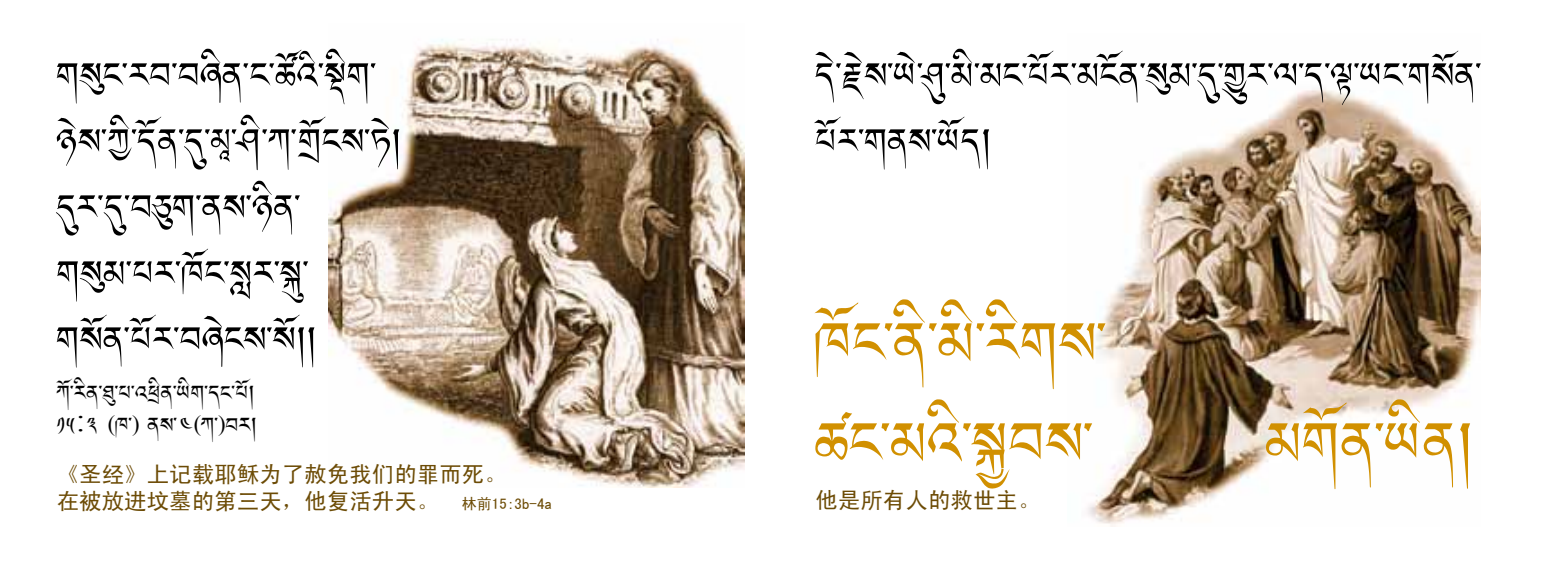
<style>
.page{position:relative;width:1560px;height:567px;background:#fff}
.page>*{position:absolute;margin:0;border:0;box-sizing:border-box;transform-origin:0 0}
.t1{font:90px/100px "Ededris a";color:#d19000}
.t2{font:55px/66px "Ededris a";color:#000}
.t3{font:32.5px/32.5px "Ededris a";color:#000}
.t4{font:22.5px/27px "Sim Hei";color:#6c4b05}
.s1{font-family:"Ededris a 1"}
.s2{font-family:"Ededris vowa"}
.s3{font-family:"Ededris b"}
.s4{font-family:"Ededris a 2"}
.s5{font-family:"Times New Roman"}
.s6{font-family:"Times New Roman";font-size:22.5px}
.s7{font-size:15px}
</style>
<div class="page">
<img style="left:1087px;top:89px;width:392px;height:438px">
<img style="left:328px;top:39px;width:416px;height:448px">
<p class="t2" style="left:57px;top:33px;width:347px">$<span class="s1">?</span>%- &lt;2- 28<span class="s2">A</span>/- %- 5<span class="s2">S</span>:<span class="s2">C</span>- <span class="s3">#</span><span class="s2">A</span>$- *<span class="s2">J</span>?-G<span class="s2">A</span>-.<span class="s2">R</span>/-<span class="s1">.</span>-<span class="s4">3</span>-&gt;<span class="s2">A</span>- !- P<span class="s2">R</span>%?- +<span class="s2">J, </span><span class="s1">.</span>&lt;- <span class="s1">.</span>- 2<span class="s1">&amp;</span>$- /?- *<span class="s2">A</span>/-<br>$<span class="s1">?</span>3- 0&lt;- #<span class="s2">R</span>%-A&lt;-<span class="s1">{</span>-<br>$?<span class="s2">R</span>/- 0<span class="s2">R</span>&lt;- 28<span class="s2">J</span>%?-?<span class="s2">R,,</span></p>
<p class="t2" style="left:815px;top:33px;width:667px">.<span class="s2">J</span>-E<span class="s2">J</span>?-;<span class="s2">J</span>-<span class="s1">&gt;</span>-3<span class="s2">A</span>-3%-0<span class="s2">R</span>&lt;-3%<span class="s2">R</span>/-<span class="s1">?</span>3-<span class="s1">.</span>-<span class="s1">I</span>&lt;-=-.-V-;%-$?<span class="s2">R</span>/-<br>0<span class="s2">R</span>&lt;-$/?-;<span class="s2">R</span>.<span class="s2">,</span></p>
<p class="t3" style="left:57px;top:371px;width:202px">!<span class="s2">R</span>- &lt;<span class="s2">A</span>/- <span class="s1">,</span>- 0- :U<span class="s2">A</span>/- ;<span class="s2">A</span>$- .%- 0<span class="s2">R,<br>15</span><span class="s5">:</span><span class="s2">3</span> <span class="s6">(</span>#-<span class="s6">)</span> /?- <span class="s2">4</span><span class="s6">(</span>!-<span class="s6">)</span>2&lt;<span class="s2">,</span></p>
<h1 class="t1" style="left:815px;top:278px;width:293px">#<span class="s2">R</span>%-/<span class="s2">A</span>-3<span class="s2">A</span>-&lt;<span class="s2">A</span>$?-<br>5%-3:<span class="s2">A</span>-<span class="s3">*</span>2?-</h1>
<h1 class="t1" style="left:1265px;top:378px;width:210px">3$<span class="s2">R</span>/-;<span class="s2">A</span>/<span class="s2">,</span></h1>
<p class="t4" style="left:57px;top:461px;width:496px">《圣经》上记载耶稣为了赦免我们的罪而死。<br>在被放进坟墓的第三天，他复活升天。 <span class="s7">林前15:3b-4a</span></p>
<p class="t4" style="left:815px;top:486px;width:226px">他是所有人的救世主。</p>
</div>
